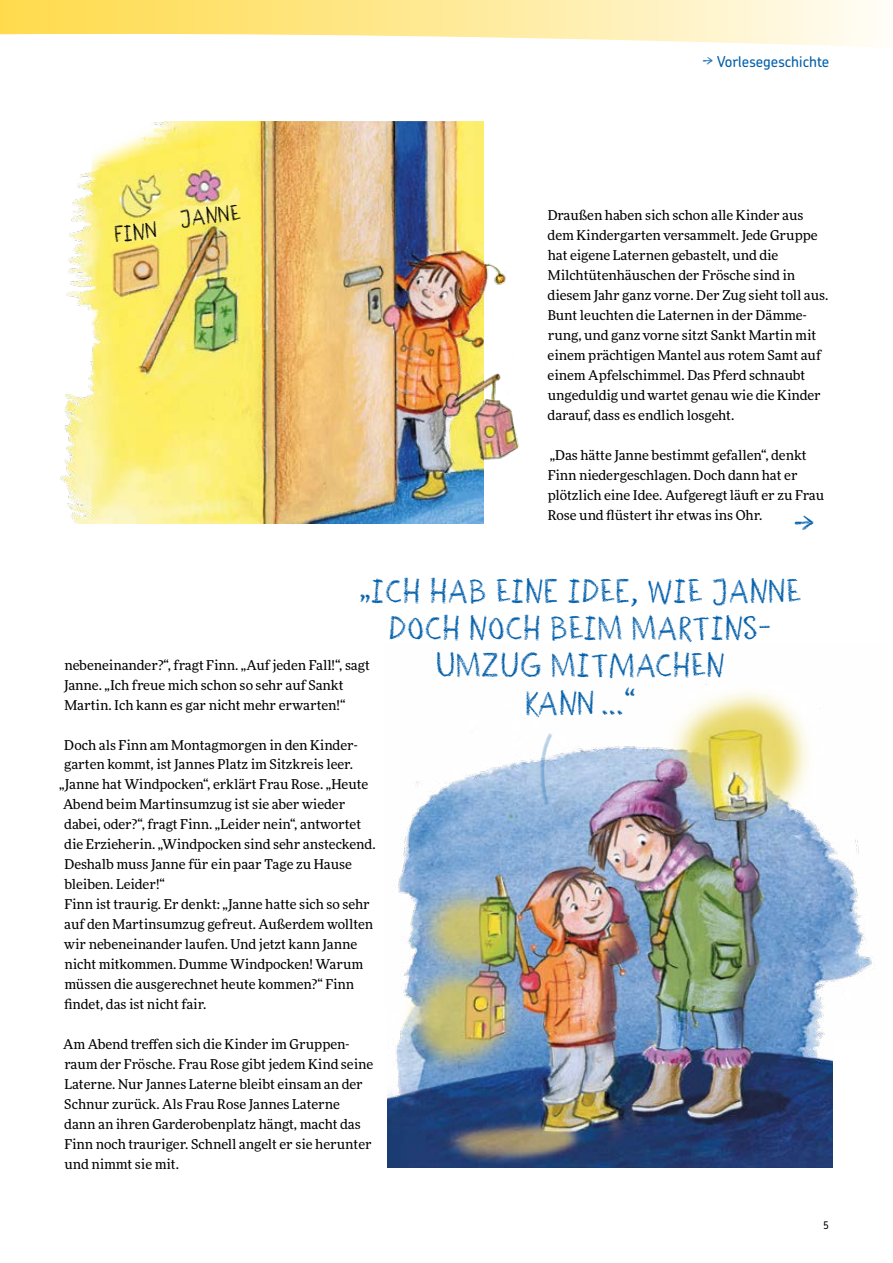
<style>
.page{position:relative;width:893px;height:1263px;background:#fff}
.page>*{position:absolute;margin:0;border:0;box-sizing:border-box;transform-origin:0 0}
.t1{font:29.1px/37.3px "Sternsinger";letter-spacing:-.01em;color:#005eaa}
.t2{font:19.65px "Sternsinger";color:#000}
.t3{font:500 15px "Chevin Pro";color:#005eaa}
.t4{font:13.5px/20px "More OT";color:#000}
.t5{font:500 10.5px "Chevin Pro";color:#000}
.s1{font-family:"Sternsinger";font-weight:400}
</style>
<div class="page">
<svg style="left:0;top:0;width:875px;height:47px"></svg>
<img style="left:387px;top:684px;width:489px;height:483px">
<div style="left:834px;top:1040px;width:59px;height:148px;background:#fff"></div>
<svg style="left:534px;top:730px;width:21px;height:80px"></svg>
<img style="left:60px;top:121px;width:424px;height:402px">
<img style="left:405px;top:226px;width:114px;height:239px">
<h2 class="t2" style="left:112px;top:221px;width:45px;rotate:-6deg">FINN</h2>
<h2 class="t2" style="left:178px;top:205px;width:52px;rotate:-6deg">JANNE</h2>
<p class="t3" style="left:702px;top:51px;width:128px"><span class="s1">→</span> Vorlesegeschichte</p>
<p class="t4" style="left:548px;top:205px;width:282px">Draußen haben sich schon alle Kinder aus dem Kindergarten versammelt. Jede Gruppe hat eigene Laternen gebastelt, und die Milchtütenhäuschen der Frösche sind in diesem Jahr ganz vorne. Der Zug sieht toll aus.<br>Bunt leuchten die Laternen in der Dämme&shy;rung, und ganz vorne sitzt Sankt Martin mit einem prächtigen Mantel aus rotem Samt auf einem Apfelschimmel. Das Pferd schnaubt ungeduldig und wartet genau wie die Kinder darauf, dass es endlich losgeht.</p>
<p class="t4" style="left:548px;top:445px;width:278px">„Das hätte Janne bestimmt gefallen“, denkt Finn niedergeschlagen. Doch dann hat er plötzlich eine Idee. Aufgeregt läuft er zu Frau Rose und flüstert ihr etwas ins Ohr.</p>
<h1 class="t1" style="left:793px;top:506px;width:23px">→</h1>
<h1 class="t1" style="left:359px;top:573px;width:427px">„ICH HAB EINE IDEE, WIE JANNE</h1>
<h1 class="t1" style="left:389px;top:610px;width:384px">DOCH NOCH BEIM MARTINS-</h1>
<h1 class="t1" style="left:436px;top:647px;width:161px">UMZUG MITM</h1>
<h1 class="t1" style="left:524px;top:647px;width:202px;text-indent:111px">ACHEN<br>KANN ...“</h1>
<p class="t4" style="left:64px;top:655px;width:307px">nebeneinander?“, fragt Finn. „Auf jeden Fall!“, sagt<br>Janne. „Ich freue mich schon so sehr auf Sankt<br>Martin. Ich kann es gar nicht mehr erwarten!“</p>
<p class="t4" style="left:64px;top:734px;width:295px">Doch als Finn am Montagmorgen in den Kinder-</p>
<p class="t4" style="left:64px;top:754px;width:290px">garten kommt, ist Jannes Platz im Sitzkreis leer.</p>
<p class="t4" style="left:59px;top:774px;width:311px">„Janne hat Windpocken“, erklärt Frau Rose. „Heute</p>
<p class="t4" style="left:63px;top:794px;width:284px">Abend beim Martinsumzug ist sie aber wieder</p>
<p class="t4" style="left:64px;top:814px;width:298px">dabei, oder?“, fragt Finn. „Leider nein“, antwortet</p>
<p class="t4" style="left:64px;top:834px;width:313px">die Erzieherin. „Windpocken sind sehr ansteckend.</p>
<p class="t4" style="left:64px;top:854px;width:289px">Deshalb muss Janne für ein paar Tage zu Hause</p>
<p class="t4" style="left:64px;top:874px;width:102px">bleiben. Leider!“</p>
<p class="t4" style="left:64px;top:894px;width:307px">Finn ist traurig. Er denkt: „Janne hatte sich so sehr</p>
<p class="t4" style="left:64px;top:914px;width:311px">auf den Martinsumzug gefreut. Außerdem wollten</p>
<p class="t4" style="left:64px;top:934px;width:294px">wir nebeneinander laufen. Und jetzt kann Janne</p>
<p class="t4" style="left:64px;top:954px;width:300px">nicht mitkommen. Dumme Windpocken! Warum</p>
<p class="t4" style="left:64px;top:974px;width:291px">müssen die ausgerechnet heute kommen?“ Finn</p>
<p class="t4" style="left:64px;top:994px;width:144px">findet, das ist nicht fair.</p>
<p class="t4" style="left:63px;top:1034px;width:312px">Am Abend treffen sich die Kinder im Gruppen&shy;raum der Frösche. Frau Rose gibt jedem Kind seine Laterne. Nur Jannes Laterne bleibt einsam an der Schnur zurück. Als Frau Rose Jannes Laterne dann an ihren Garderobenplatz hängt, macht das Finn noch trauriger. Schnell angelt er sie herunter und nimmt sie mit.</p>
<p class="t5" style="left:823px;top:1218px;width:7px">5</p>
</div>
